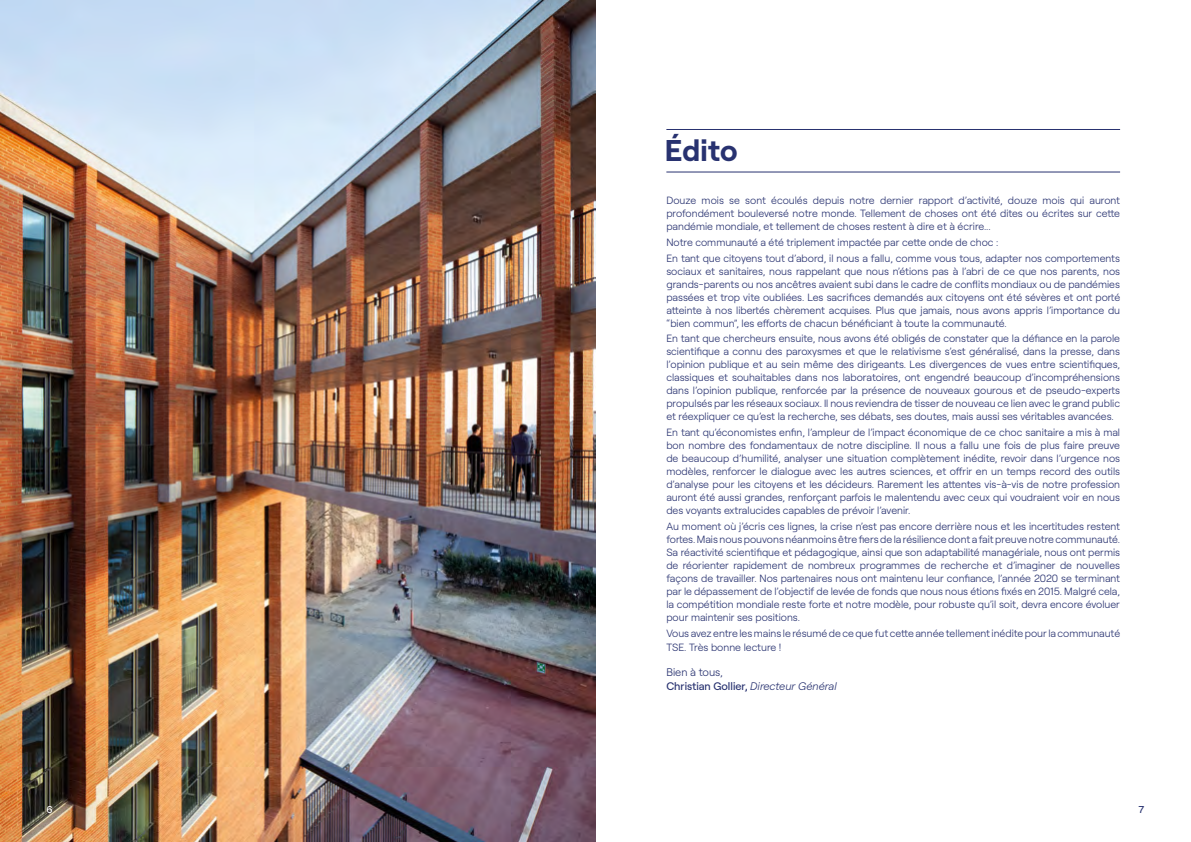
<style>
.page{position:relative;width:1191px;height:842px;background:#fff}
.page>*{position:absolute;margin:0;border:0;box-sizing:border-box;transform-origin:0 0}
.t1{font:700 30px "Roobert";color:#283270}
.t2{font:500 11px/14px "Roobert";color:#283270}
.t3{font:300 10.5px/13px "Roobert";color:#283270;text-align:justify}
.t4{font:500 10px "Roobert";color:#fff}
.t5{font:500 10px "Roobert";color:#283270}
.s1{font-weight:300}
.s2{font-weight:300;font-style:italic}
</style>
<div class="page">
<hr style="left:666px;top:129px;width:454px;height:1px;background:#283270">
<hr style="left:666px;top:171px;width:454px;height:1px;background:#283270">
<img style="left:0;top:0;width:595px;height:842px">
<h1 class="t1" style="left:665px;top:127px;width:74px">Édito</h1>
<p class="t3" style="left:666px;top:193px;width:455px">Douze mois se sont écoulés depuis notre dernier rapport d’activité, douze mois qui auront profondément bouleversé notre monde. Tellement de choses ont été dites ou écrites sur cette pandémie mondiale, et tellement de choses restent à dire et à écrire...</p>
<p class="t3" style="left:666px;top:233px;width:455px;line-height:15.8px">Notre communauté a été triplement impactée par cette onde de choc :<br>En tant que citoyens tout d’abord, il nous a fallu, comme vous tous, adapter nos comportements</p>
<p class="t3" style="left:666px;top:264px;width:455px">sociaux et sanitaires, nous rappelant que nous n’étions pas à l’abri de ce que nos parents, nos grands-parents ou nos ancêtres avaient subi dans le cadre de conflits mondiaux ou de pandémies passées et trop vite oubliées. Les sacrifices demandés aux citoyens ont été sévères et ont porté atteinte à nos libertés chèrement acquises. Plus que jamais, nous avons appris l’importance du “bien commun”, les efforts de chacun bénéficiant à toute la communauté.</p>
<p class="t3" style="left:666px;top:331px;width:455px">En tant que chercheurs ensuite, nous avons été obligés de constater que la défiance en la parole scientifique a connu des paroxysmes et que le relativisme s’est généralisé, dans la presse, dans l’opinion publique et au sein même des dirigeants. Les divergences de vues entre scientifiques, classiques et souhaitables dans nos laboratoires, ont engendré beaucoup d’incompréhensions dans l’opinion publique, renforcée par la présence de nouveaux gourous et de pseudo-experts propulsés par les réseaux sociaux. Il nous reviendra de tisser de nouveau ce lien avec le grand public et réexpliquer ce qu’est la recherche, ses débats, ses doutes, mais aussi ses véritables avancées.</p>
<p class="t3" style="left:666px;top:425px;width:455px">En tant qu’économistes enfin, l’ampleur de l’impact économique de ce choc sanitaire a mis à mal bon nombre des fondamentaux de notre discipline. Il nous a fallu une fois de plus faire preuve de beaucoup d’humilité, analyser une situation complètement inédite, revoir dans l’urgence nos modèles, renforcer le dialogue avec les autres sciences, et offrir en un temps record des outils d’analyse pour les citoyens et les décideurs. Rarement les attentes vis-à-vis de notre profession auront été aussi grandes, renforçant parfois le malentendu avec ceux qui voudraient voir en nous des voyants extralucides capables de prévoir l’avenir.</p>
<p class="t3" style="left:666px;top:519px;width:455px">Au moment où j’écris ces lignes, la crise n’est pas encore derrière nous et les incertitudes restent fortes. Mais nous pouvons néanmoins être fiers de la résilience dont a fait preuve notre communauté.<br>Sa réactivité scientifique et pédagogique, ainsi que son adaptabilité managériale, nous ont permis de réorienter rapidement de nombreux programmes de recherche et d’imaginer de nouvelles façons de travailler. Nos partenaires nous ont maintenu leur confiance, l’année 2020 se terminant par le dépassement de l’objectif de levée de fonds que nous nous étions fixés en 2015. Malgré cela, la compétition mondiale reste forte et notre modèle, pour robuste qu’il soit, devra encore évoluer pour maintenir ses positions.</p>
<p class="t3" style="left:666px;top:625px;width:455px;line-height:14px">Vous avez entre les mains le résumé de ce que fut cette année tellement inédite pour la communauté<br>TSE. Très bonne lecture !</p>
<p class="t2" style="left:666px;top:665px;width:172px"><span class="s1">Bien à tous,<br></span>Christian Gollier, <span class="s2">Directeur Général</span></p>
<p class="t4" style="left:47px;top:802px;width:8px">6</p>
<p class="t5" style="left:1138px;top:802px;width:7px">7</p>
</div>
